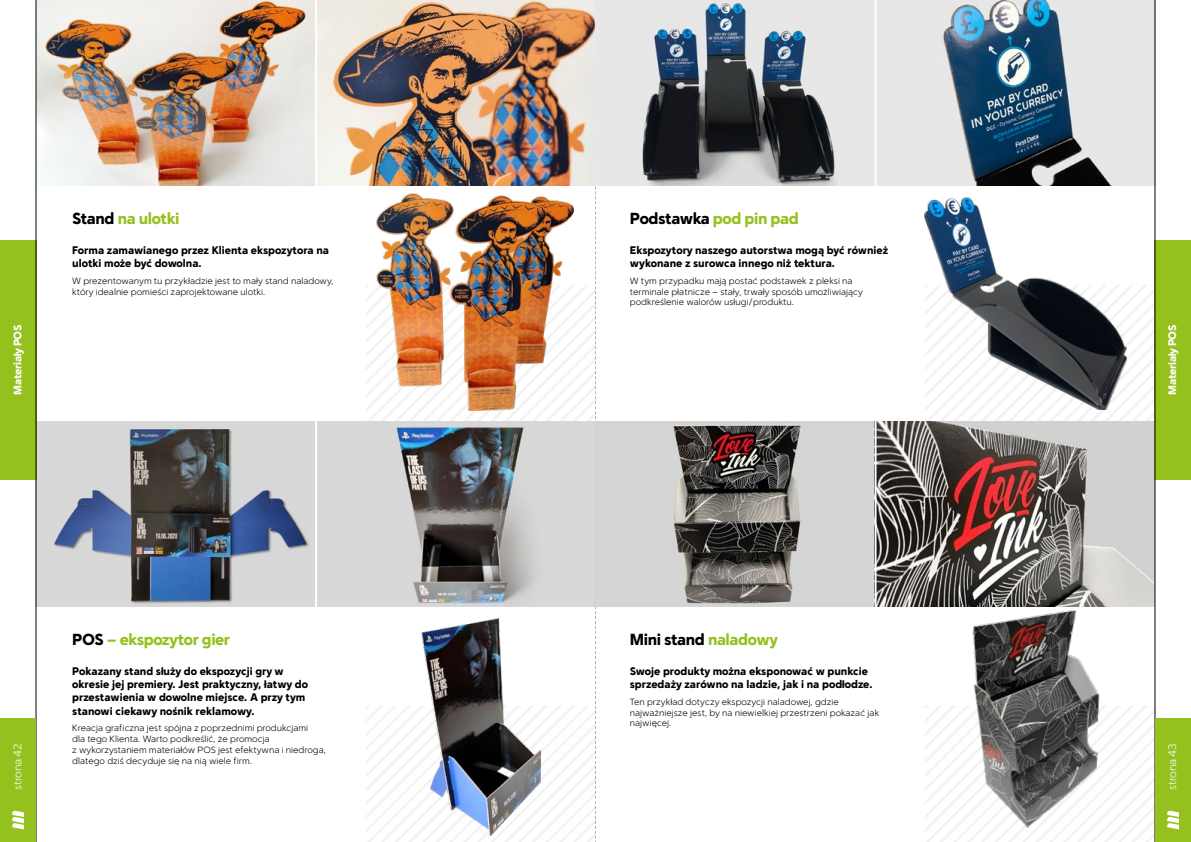
<style>
.page{position:relative;width:1191px;height:842px;background:#fff}
.page>*{position:absolute;margin:0;border:0;box-sizing:border-box;transform-origin:0 0}
.t1{font:900 16px "Simple Sans";letter-spacing:-.025em;color:#000}
.t2{font:900 16px "Simple Sans";letter-spacing:-.025em;color:#95c11f}
.t3{font:900 11px/13.2px "Simple Sans";color:#000}
.t4{font:900 11px "Simple Sans";letter-spacing:-.025em;color:#fff}
.t5{font:300 11px "Simple Sans";letter-spacing:-.025em;color:#fff}
.t6{font:300 9px/10.8px "Simple Sans";color:#000}
.s1{color:#000}
.s2{color:#95c11f}
</style>
<div class="page">
<img style="left:37px;top:421px;width:278px;height:186px">
<img style="left:317px;top:421px;width:837px;height:186px">
<img style="left:37px;top:0;width:1119px;height:186px">
<img style="left:366px;top:0;width:230px;height:842px">
<hr style="left:315px;top:0;width:2px;height:193px;background:#fff">
<svg style="left:925px;top:706px;width:229px;height:136px"></svg>
<hr style="left:874px;top:417px;width:2px;height:194px;background:#fff">
<svg style="left:925px;top:285px;width:229px;height:136px"></svg>
<hr style="left:874px;top:0;width:2px;height:189px;background:#fff">
<div style="left:0;top:240px;width:36px;height:239px;background:#95c11f"></div>
<div style="left:1154px;top:240px;width:37px;height:239px;background:#95c11f"></div>
<img style="left:376px;top:193px;width:197px;height:217px">
<img style="left:924px;top:198px;width:202px;height:211px">
<img style="left:421px;top:618px;width:119px;height:217px">
<img style="left:956px;top:602px;width:154px;height:231px">
<hr style="left:1154px;top:0;width:1px;height:842px;background:#000">
<hr style="left:36px;top:0;width:1px;height:842px;background:#000">
<div style="left:1155px;top:718px;width:36px;height:124px;background:#95c11f"></div>
<div style="left:0;top:718px;width:36px;height:124px;background:#95c11f"></div>
<svg style="left:1167px;top:810px;width:12px;height:19px"></svg>
<svg style="left:12px;top:810px;width:12px;height:19px"></svg>
<h1 class="t2" style="left:72px;top:209px;width:109px"><span class="s1">Stand</span> na ulotki</h1>
<p class="t3" style="left:72px;top:244px;width:258px">Forma zamawianego przez Klienta ekspozytora na ulotki może być dowolna.</p>
<p class="t6" style="left:72px;top:275px;width:263px">W prezentowanym tu przykładzie jest to mały stand naladowy, który idealnie pomieści zaprojektowane ulotki.</p>
<h1 class="t1" style="left:630px;top:208px;width:170px">Podstawka <span class="s2">pod pin pad</span></h1>
<p class="t3" style="left:630px;top:243px;width:260px">Ekspozytory naszego autorstwa mogą być również wykonane z surowca innego niż tektura.</p>
<p class="t6" style="left:630px;top:275px;width:235px">W tym przypadku mają postać podstawek z pleksi na terminale płatnicze – stały, trwały sposób umożliwiający podkreślenie walorów usługi/produktu.</p>
<p class="t4" style="left:11px;top:394px;width:71px;rotate:-90deg">Materiały POS</p>
<p class="t4" style="left:1165px;top:394px;width:71px;rotate:-90deg">Materiały POS</p>
<h1 class="t2" style="left:72px;top:629px;width:159px"><span class="s1">POS</span> – ekspozytor gier</h1>
<p class="t3" style="left:72px;top:664px;width:237px">Pokazany stand służy do ekspozycji gry w okresie jej premiery. Jest praktyczny, łatwy do przestawienia w dowolne miejsce. A przy tym stanowi ciekawy nośnik reklamowy.</p>
<p class="t6" style="left:72px;top:722px;width:255px">Kreacja graficzna jest spójna z poprzednimi produkcjami<br>dla tego Klienta. Warto podkreślić, że promocja<br>z wykorzystaniem materiałów POS jest efektywna i niedroga, dlatego dziś decyduje się na nią wiele firm.</p>
<h1 class="t1" style="left:630px;top:629px;width:150px">Mini stand <span class="s2">naladowy</span></h1>
<p class="t3" style="left:630px;top:664px;width:244px">Swoje produkty można eksponować w punkcie sprzedaży zarówno na ladzie, jak i na podłodze.</p>
<p class="t6" style="left:630px;top:696px;width:251px">Ten przykład dotyczy ekspozycji naladowej, gdzie najważniejsze jest, by na niewielkiej przestrzeni pokazać jak najwięcej.</p>
<p class="t5" style="left:11px;top:790px;width:48px;rotate:-90deg">strona 42</p>
<p class="t5" style="left:1165px;top:790px;width:48px;rotate:-90deg">strona 43</p>
</div>
